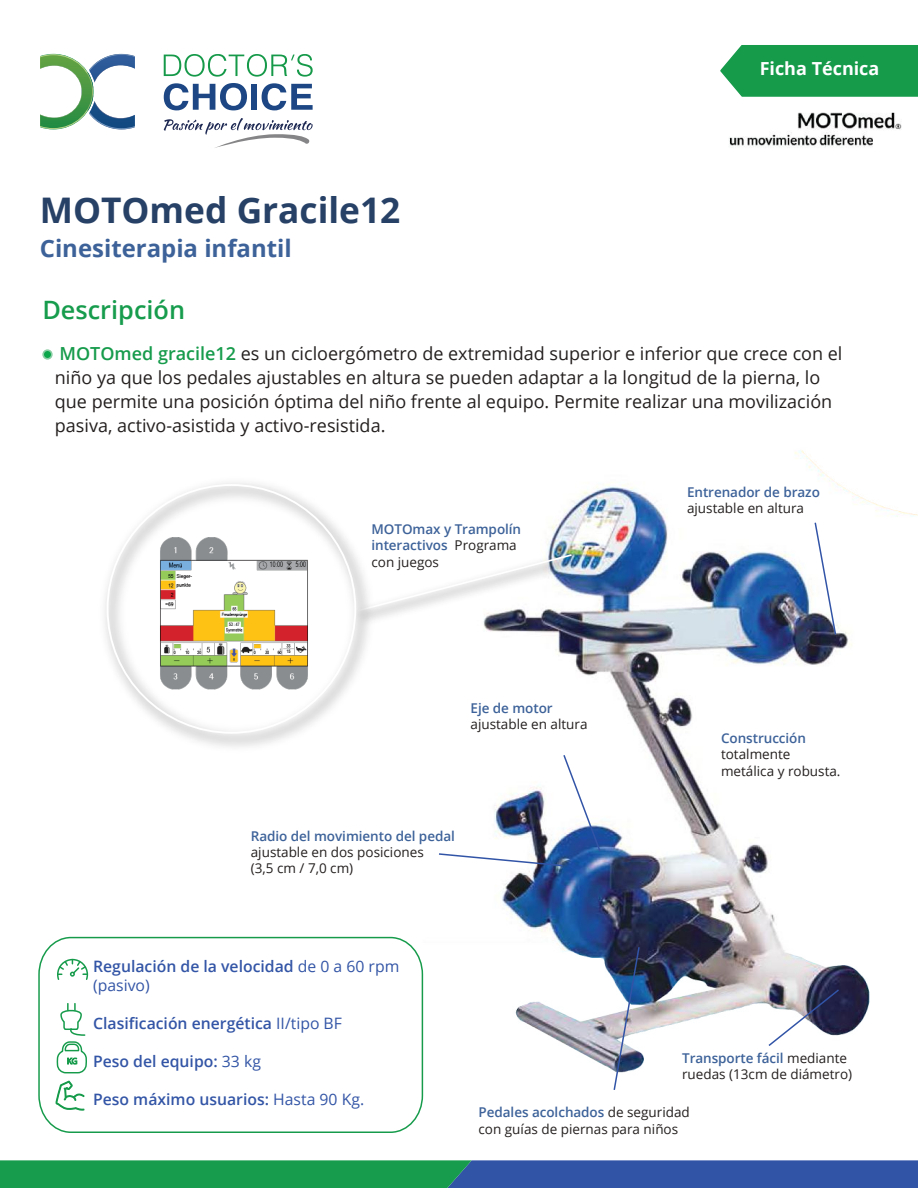
<style>
.page{position:relative;width:918px;height:1188px;background:#fff}
.page>*{position:absolute;margin:0;border:0;box-sizing:border-box;transform-origin:0 0}
.t1{font:700 35.25px "Open Sans";color:#264066}
.t2{font:600 25.35px "Open Sans";color:#169c4c}
.t3{font:700 24px "Open Sans";color:#3d6299}
.t4{font:18px/24px "Open Sans";color:#241f1f}
.t5{font:700 18px "Open Sans";color:#fff}
.t6{font:600 15.75px/18.9px "Open Sans";color:#3355a6}
.t7{font:13.5px/16.2px "Open Sans";color:#241f1f}
.t8{font:600 13.5px/16.2px "Open Sans";letter-spacing:-.005em;color:#3d6299}
.s1{font-weight:600;color:#169b4b}
.s2{font-weight:400;color:#241f1f}
.s3{font-weight:400}
.s4{font-weight:600;color:#3d6299}
</style>
<div class="page">
<img style="left:487px;top:450px;width:431px;height:620px">
<img style="left:378px;top:545px;width:213px;height:85px">
<svg style="left:378px;top:553px;width:196px;height:60px"></svg>
<svg style="left:439px;top:753px;width:163px;height:114px"></svg>
<img style="left:613px;top:946px;width:28px;height:144px">
<svg style="left:767px;top:988px;width:74px;height:60px"></svg>
<svg style="left:814px;top:521px;width:23px;height:115px"></svg>
<img style="left:104px;top:482px;width:274px;height:265px">
<img style="left:729px;top:112px;width:173px;height:35px">
<img style="left:157px;top:535px;width:155px;height:155px">
<svg style="left:38px;top:936px;width:386px;height:197px"></svg>
<svg style="left:56px;top:1081px;width:29px;height:30px"></svg>
<svg style="left:56px;top:1004px;width:32px;height:70px"></svg>
<svg style="left:56px;top:958px;width:33px;height:23px"></svg>
<svg style="left:164px;top:83px;width:83px;height:27px"></svg>
<div style="left:251px;top:84px;width:6px;height:26px;background:#1c4784"></div>
<svg style="left:262px;top:83px;width:51px;height:27px"></svg>
<svg style="left:40px;top:54px;width:95px;height:75px"></svg>
<svg style="left:164px;top:118px;width:149px;height:30px"></svg>
<svg style="left:164px;top:54px;width:149px;height:23px"></svg>
<svg style="left:0;top:1160px;width:918px;height:28px;background:#267a7a"></svg>
<svg style="left:720px;top:45px;width:198px;height:52px;background:#24a156"></svg>
<div style="left:43px;top:350px;width:9px;height:9px;background:#0ca64b;border-radius:50%"></div>
<div style="left:42px;top:349px;width:11px;height:11px;border:2px solid #8bcda4;border-radius:50%"></div>
<p class="t5" style="left:760px;top:56px;width:121px">Ficha Técnica</p>
<h1 class="t1" style="left:40px;top:185px;width:362px">MOTOmed Gracile12</h1>
<h3 class="t3" style="left:40px;top:232px;width:254px">Cinesiterapia infantil</h3>
<h2 class="t2" style="left:42px;top:292px;width:144px">Descripción</h2>
<p class="t4" style="left:55px;top:341px;width:789px"><span class="s1">MOTOmed gracile12</span> es un cicloergómetro de extremidad superior e inferior que crece con el niño ya que los pedales ajustables en altura se pueden adaptar a la longitud de la pierna, lo que permite una posición óptima del niño frente al equipo. Permite realizar una movilización pasiva, activo-asistida y activo-resistida.</p>
<p class="t8" style="left:371px;top:521px;width:151px">MOTOmax y Trampolín interactivos <span class="s2">Programa con juegos</span></p>
<p class="t8" style="left:471px;top:700px;width:84px">Eje de motor</p>
<p class="t7" style="left:471px;top:716px;width:119px">ajustable en altura</p>
<p class="t8" style="left:251px;top:827px;width:206px">Radio del movimiento del pedal</p>
<p class="t7" style="left:251px;top:843px;width:175px">ajustable en dos posiciones (3,5 cm / 7,0 cm)</p>
<p class="t8" style="left:687px;top:484px;width:134px">Entrenador de brazo</p>
<p class="t7" style="left:687px;top:500px;width:119px">ajustable en altura</p>
<p class="t8" style="left:721px;top:730px;width:87px">Construcción</p>
<p class="t7" style="left:721px;top:746px;width:121px">totalmente metálica y robusta.</p>
<p class="t6" style="left:93px;top:957px;width:308px">Regulación de la velocidad <span class="s3">de 0 a 60 rpm (pasivo)</span></p>
<p class="t6" style="left:93px;top:1014px;width:250px">Clasificación energética <span class="s3">II/tipo BF</span></p>
<p class="t6" style="left:93px;top:1052px;width:169px">Peso del equipo: <span class="s3">33 kg</span></p>
<p class="t6" style="left:93px;top:1089px;width:273px">Peso máximo usuarios: <span class="s3">Hasta 90 Kg.</span></p>
<p class="t7" style="left:682px;top:1050px;width:172px"><span class="s4">Transporte fácil</span> mediante ruedas (13cm de diámetro)</p>
<p class="t7" style="left:479px;top:1104px;width:213px"><span class="s4">Pedales acolchados</span> de seguridad con guías de piernas para niños</p>
</div>
